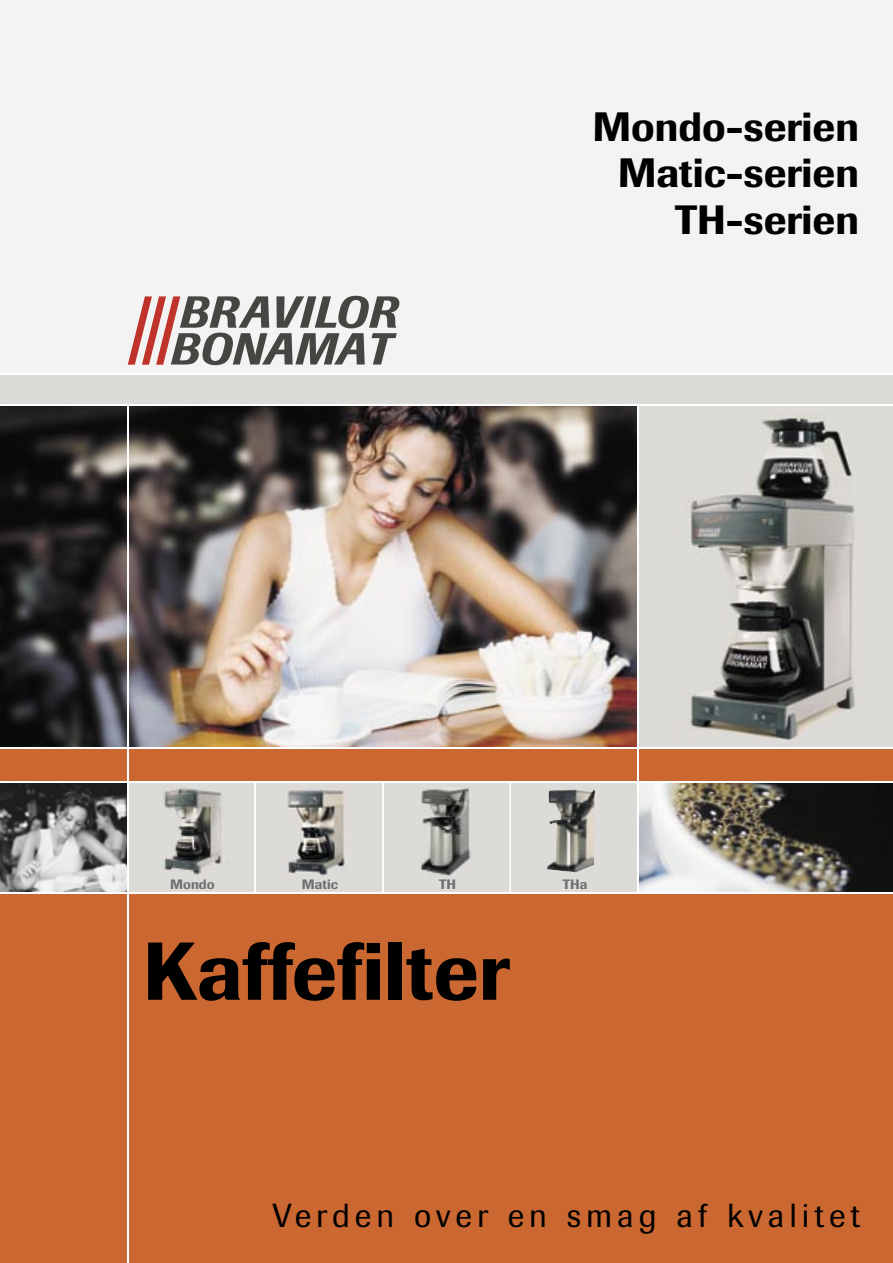
<style>
.page{position:relative;width:893px;height:1263px;background:#fff}
.page>*{position:absolute;margin:0;border:0;box-sizing:border-box;transform-origin:0 0}
.t1{font:500 81px "Imago";color:#000}
.t2{font:500 40.5px/46.5px "Imago";color:#000;text-align:right}
.t3{font:33px "Imago";letter-spacing:.15em;color:#000}
.t4{font:500 13.5px "Imago";color:#707070}
</style>
<div class="page">
<div style="left:0;top:374px;width:893px;height:889px;background:#cb6730"></div>
<div style="left:128px;top:782px;width:510px;height:111px;background:#dddbd8"></div>
<img style="left:286px;top:789px;width:59px;height:86px">
<img style="left:163px;top:788px;width:59px;height:88px">
<div style="left:0;top:0;width:893px;height:374px;background:#f4f3f3"></div>
<div style="left:0;top:374px;width:893px;height:374px;background:#dddbd8"></div>
<img style="left:0;top:405px;width:637px;height:343px">
<img style="left:0;top:783px;width:127px;height:109px">
<img style="left:638px;top:783px;width:255px;height:109px">
<hr style="left:254px;top:782px;width:2px;height:111px;background:#fff">
<hr style="left:509px;top:782px;width:2px;height:111px;background:#fff">
<hr style="left:382px;top:782px;width:1px;height:111px;background:#fff">
<svg style="left:128px;top:296px;width:271px;height:69px"></svg>
<hr style="left:0;top:373px;width:893px;height:2px;background:#fff">
<hr style="left:0;top:892px;width:893px;height:2px;background:#fff">
<hr style="left:0;top:782px;width:893px;height:1px;background:#fff">
<img style="left:649px;top:405px;width:235px;height:343px">
<hr style="left:0;top:404px;width:893px;height:1px;background:#fff">
<img style="left:421px;top:788px;width:50px;height:87px">
<img style="left:547px;top:789px;width:48px;height:84px">
<hr style="left:637px;top:404px;width:1px;height:489px;background:#fff">
<hr style="left:0;top:748px;width:893px;height:1px;background:#fff">
<hr style="left:127px;top:404px;width:2px;height:859px;background:#fff">
<p class="t2" style="left:592px;top:103px;width:268px">Mondo-serien<br>Matic-serien<br>TH-serien</p>
<p class="t4" style="left:170px;top:876px;width:46px">Mondo</p>
<p class="t4" style="left:302px;top:876px;width:37px">Matic</p>
<p class="t4" style="left:439px;top:876px;width:18px">TH</p>
<p class="t4" style="left:563px;top:876px;width:26px">THa</p>
<h1 class="t1" style="left:143px;top:922px;width:368px">Kaffefilter</h1>
<p class="t3" style="left:273px;top:1196px;width:589px">Verden over en smag af kvalitet</p>
</div>
